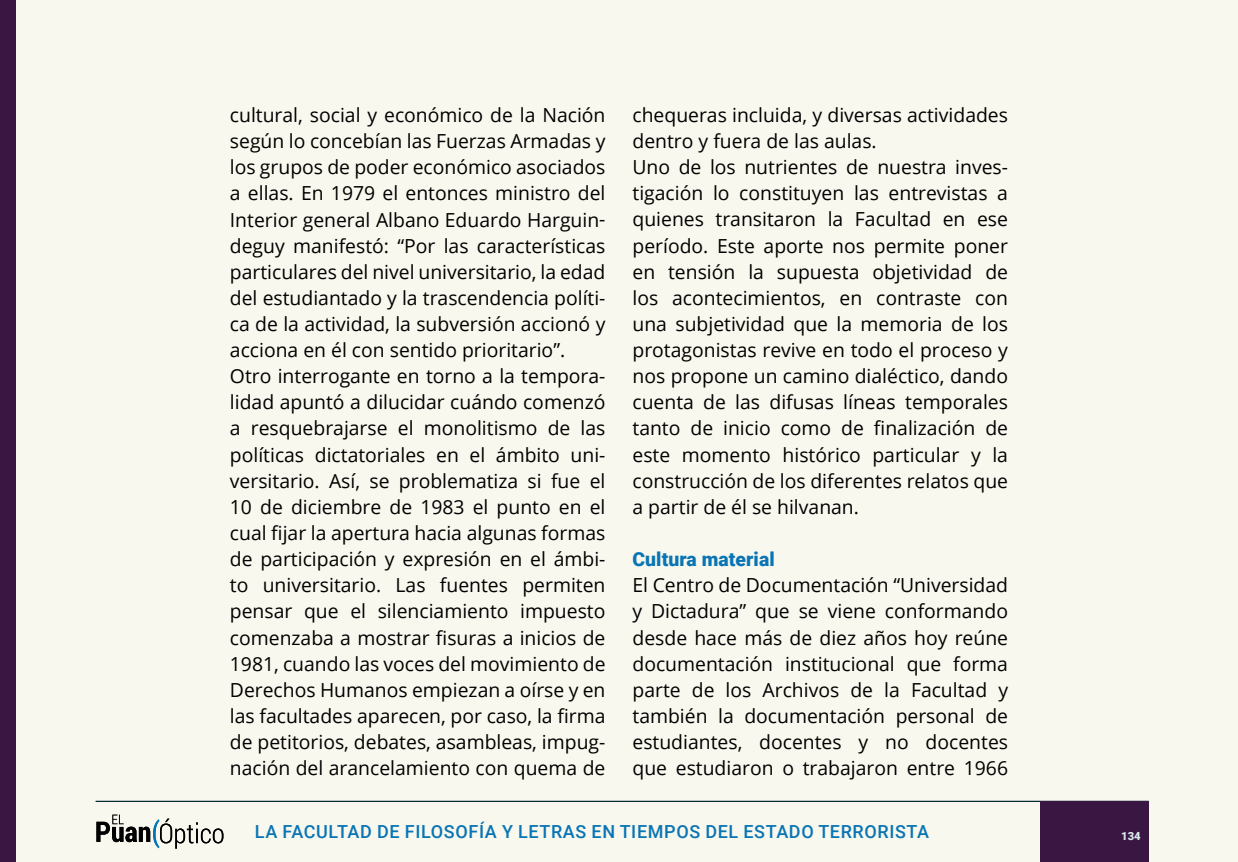
<style>
.page{position:relative;width:1238px;height:862px;background:#fff}
.page>*{position:absolute;margin:0;border:0;box-sizing:border-box;transform-origin:0 0}
.t1{font:19.35px/26.1px "Open Sans";color:#000}
.t2{font:900 19.35px "Roboto";letter-spacing:.005em;color:#0a75b4}
.t3{font:500 18px "Roboto";letter-spacing:.035em;color:#0a75b4}
.t4{font:900 11.25px "Roboto";color:#dbe9ee}
</style>
<div class="page">
<div style="left:0;top:0;width:1237px;height:861px;background:#f9f8ee"></div>
<hr style="left:96px;top:800px;width:1052px;height:1px;background:#002732">
<svg style="left:96px;top:814px;width:127px;height:34px"></svg>
<div style="left:0;top:0;width:16px;height:861px;background:#3a1642"></div>
<div style="left:1039px;top:800px;width:109px;height:61px;background:#3a1642"></div>
<p class="t1" style="left:230px;top:101px;width:377px">cultural, social y económico de la Nación según lo concebían las Fuerzas Armadas y los grupos de poder económico asociados a ellas. En 1979 el entonces ministro del Interior general Albano Eduardo Harguin&shy;deguy manifestó: “Por las características particulares del nivel universitario, la edad del estudiantado y la trascendencia políti&shy;ca de la actividad, la subversión accionó y acciona en él con sentido prioritario”.<br>Otro interrogante en torno a la tempora&shy;lidad apuntó a dilucidar cuándo comenzó a resquebrajarse el monolitismo de las políticas dictatoriales en el ámbito uni&shy;versitario. Así, se problematiza si fue el 10 de diciembre de 1983 el punto en el cual fijar la apertura hacia algunas formas de participación y expresión en el ámbi&shy;to universitario. Las fuentes permiten pensar que el silenciamiento impuesto comenzaba a mostrar fisuras a inicios de 1981, cuando las voces del movimiento de Derechos Humanos empiezan a oírse y en las facultades aparecen, por caso, la firma de petitorios, debates, asambleas, impug&shy;nación del arancelamiento con quema de</p>
<p class="t1" style="left:632px;top:101px;width:377px">chequeras incluida, y diversas actividades dentro y fuera de las aulas.<br>Uno de los nutrientes de nuestra inves&shy;tigación lo constituyen las entrevistas a quienes transitaron la Facultad en ese período. Este aporte nos permite poner en tensión la supuesta objetividad de los acontecimientos, en contraste con una subjetividad que la memoria de los protagonistas revive en todo el proceso y nos propone un camino dialéctico, dando cuenta de las difusas líneas temporales tanto de inicio como de finalización de este momento histórico particular y la construcción de los diferentes relatos que a partir de él se hilvanan.</p>
<p class="t2" style="left:632px;top:545px;width:144px">Cultura material</p>
<p class="t1" style="left:632px;top:571px;width:377px;text-align:justify">El Centro de Documentación “Universidad y Dictadura” que se viene conformando desde hace más de diez años hoy reúne documentación institucional que forma parte de los Archivos de la Facultad y también la documentación personal de estudiantes, docentes y no docentes que estudiaron o trabajaron entre 1966</p>
<p class="t3" style="left:255px;top:818px;width:675px">LA FACULTAD DE FILOSOFÍA Y LETRAS EN TIEMPOS DEL ESTADO TERRORISTA</p>
<p class="t4" style="left:1121px;top:827px;width:21px">134</p>
</div>
